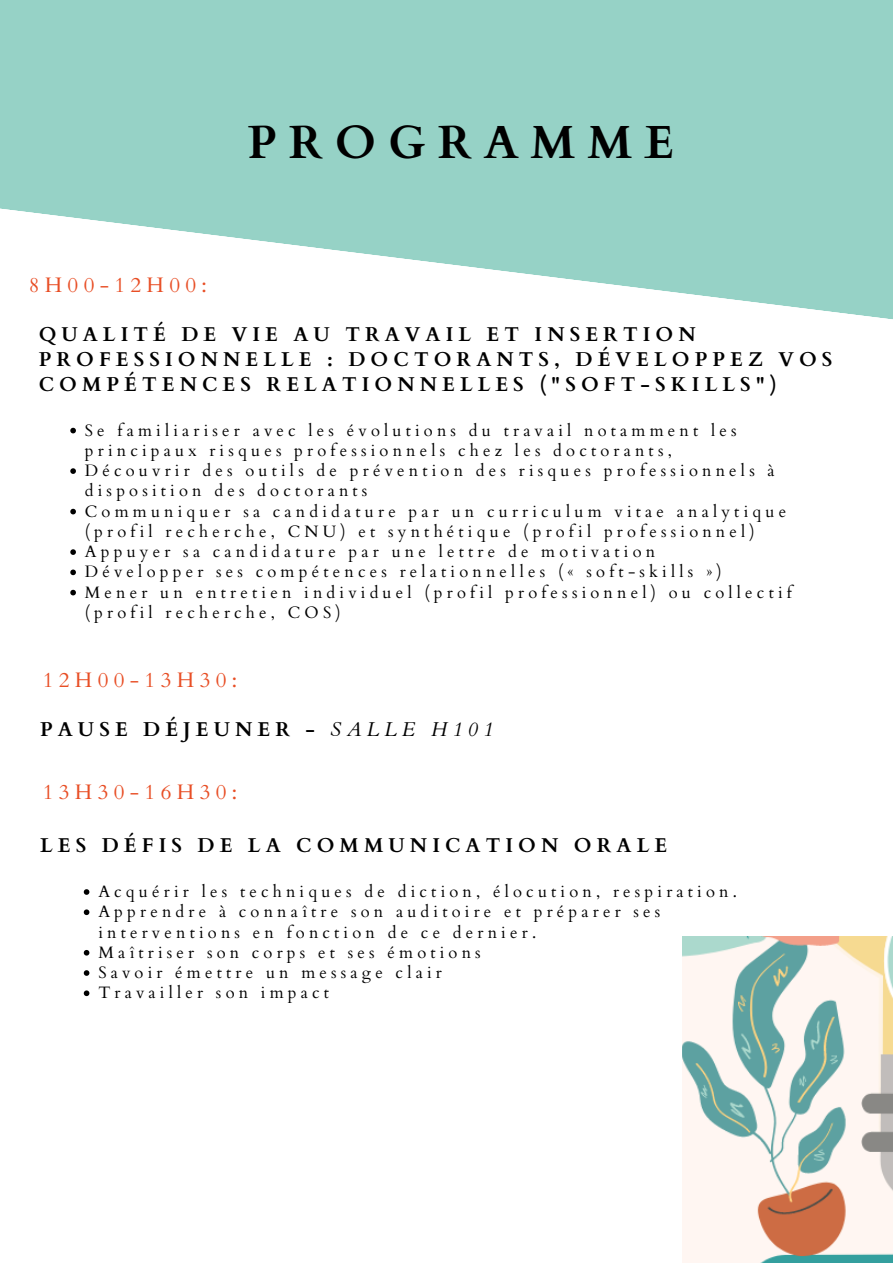
<style>
.page{position:relative;width:893px;height:1263px;background:#fff}
.page>*{position:absolute;margin:0;border:0;box-sizing:border-box;transform-origin:0 0}
.t1{font:700 46.5px "Cardo";letter-spacing:.255em;color:#000}
.t2{font:21px "Cardo";letter-spacing:.255em;color:#e84e25}
.t3{font:700 19.95px/24.8px "Cardo";letter-spacing:.255em;color:#000}
.t4{font:16.5px/20.2px "Cardo";letter-spacing:.255em;color:#000}
.s1{font-weight:400;font-style:italic}
</style>
<div class="page">
<svg style="left:0;top:0;width:893px;height:320px;fill:#96d2c6"></svg>
<img style="left:682px;top:937px;width:211px;height:326px">
<svg style="left:84px;top:889px;width:5px;height:6px"></svg>
<svg style="left:84px;top:909px;width:5px;height:6px"></svg>
<svg style="left:84px;top:950px;width:5px;height:5px"></svg>
<svg style="left:84px;top:970px;width:5px;height:6px"></svg>
<svg style="left:84px;top:990px;width:5px;height:6px"></svg>
<svg style="left:70px;top:428px;width:6px;height:5px"></svg>
<svg style="left:70px;top:468px;width:6px;height:6px"></svg>
<svg style="left:70px;top:509px;width:6px;height:5px"></svg>
<svg style="left:70px;top:549px;width:6px;height:6px"></svg>
<svg style="left:70px;top:569px;width:6px;height:6px"></svg>
<svg style="left:70px;top:590px;width:6px;height:5px"></svg>
<h1 class="t1" style="left:248px;top:112px;width:428px">PROGRAMME</h1>
<h2 class="t2" style="left:29px;top:271px;width:180px">8H00-12H00:</h2>
<h3 class="t3" style="left:39px;top:322px;width:795px">QUALITÉ DE VIE AU TRAVAIL ET INSERTION<br>PROFESSIONNELLE : DOCTORANTS, DÉVELOPPEZ VOS<br>COMPÉTENCES RELATIONNELLES ("SOFT-SKILLS")</h3>
<h2 class="t4" style="left:85px;top:420px;width:653px">Se familiariser avec les évolutions du travail notamment les principaux risques professionnels chez les doctorants,</h2>
<p class="t4" style="left:85px;top:461px;width:691px">Découvrir des outils de prévention des risques professionnels à disposition des doctorants</p>
<p class="t4" style="left:85px;top:501px;width:703px">Communiquer sa candidature par un curriculum vitae analytique (profil recherche, CNU) et synthétique (profil professionnel)</p>
<p class="t4" style="left:85px;top:542px;width:572px">Appuyer sa candidature par une lettre de motivation</p>
<p class="t4" style="left:85px;top:562px;width:638px">Développer ses compétences relationnelles (« soft-skills »)</p>
<p class="t4" style="left:85px;top:582px;width:708px">Mener un entretien individuel (profil professionnel) ou collectif (profil recherche, COS)</p>
<p class="t2" style="left:43px;top:666px;width:196px">12H00-13H30:</p>
<p class="t3" style="left:40px;top:717px;width:454px">PAUSE DÉJEUNER - <span class="s1">SALLE H101</span></p>
<p class="t2" style="left:43px;top:778px;width:196px">13H30-16H30:</p>
<p class="t3" style="left:40px;top:833px;width:628px">LES DÉFIS DE LA COMMUNICATION ORALE</p>
<p class="t4" style="left:98px;top:882px;width:640px">Acquérir les techniques de diction, élocution, respiration.</p>
<p class="t4" style="left:98px;top:902px;width:563px">Apprendre à connaître son auditoire et préparer ses interventions en fonction de ce dernier.</p>
<h3 class="t4" style="left:98px;top:942px;width:384px">Maîtriser son corps et ses émotions</h3>
<h3 class="t4" style="left:98px;top:963px;width:345px">Savoir émettre un message clair</h3>
<h3 class="t4" style="left:98px;top:983px;width:232px">Travailler son impact</h3>
</div>
